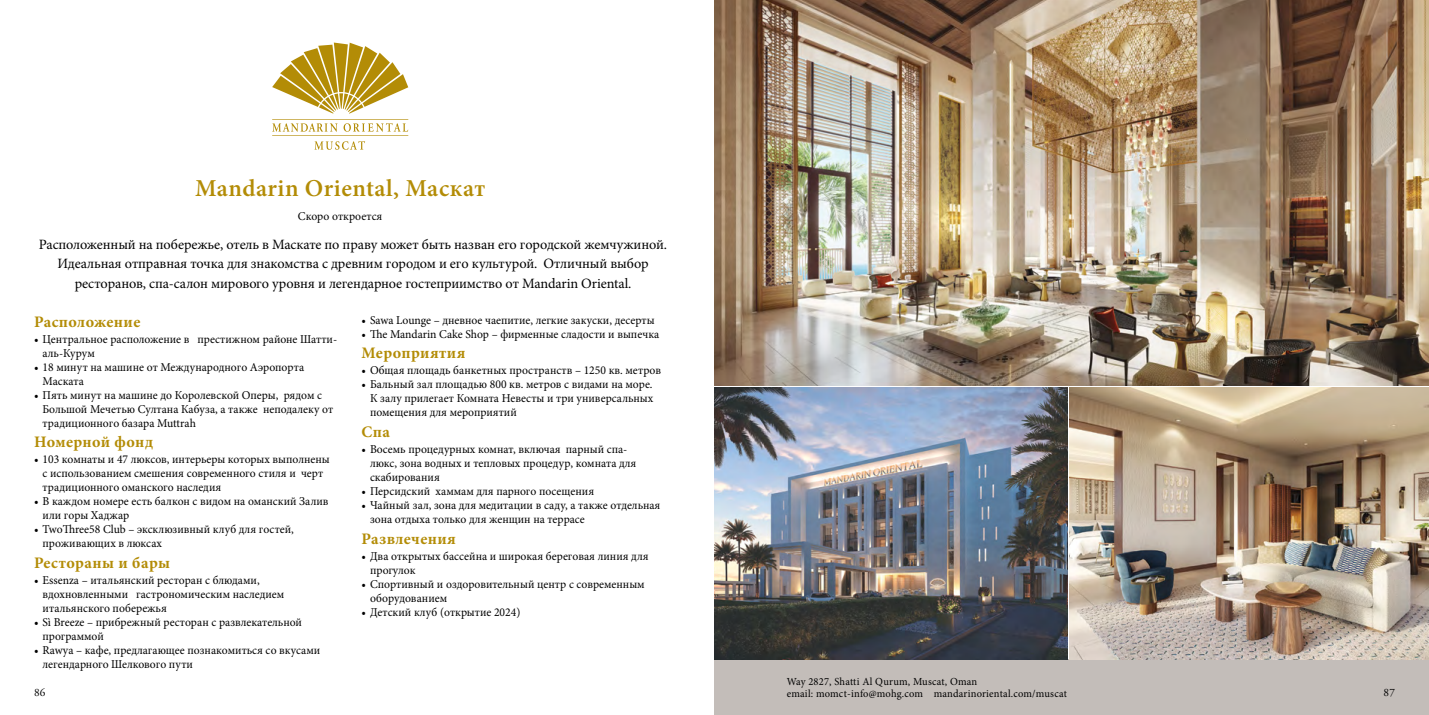
<style>
.page{position:relative;width:1429px;height:715px;background:#fff}
.page>*{position:absolute;margin:0;border:0;box-sizing:border-box;transform-origin:0 0}
.t1{font:600 24.3px "Minion Pro";letter-spacing:.02em;color:#b38c06}
.t2{font:700 16.05px "Minion Pro";letter-spacing:.025em;color:#b38c06}
.t3{font:14.25px/19.5px "Minion Pro";letter-spacing:-.01em;color:#000;text-align:center}
.t4{font:12px/14px "Minion Pro";color:#000}
.t5{font:11.25px "Adobe Garamond Pro";color:#000}
.t6{font:10.8px/12.8px "Minion Pro";letter-spacing:.015em;color:#000}
</style>
<div class="page">
<div style="left:714px;top:659px;width:715px;height:55px;background:#c3bdb9"></div>
<img style="left:714px;top:387px;width:353px;height:272px">
<img style="left:714px;top:0;width:715px;height:385px">
<img style="left:1069px;top:387px;width:360px;height:272px">
<svg style="left:272px;top:43px;width:136px;height:71px"></svg>
<hr style="left:272px;top:119px;width:136px;height:1px;background:#b38c06">
<hr style="left:272px;top:135px;width:136px;height:1px;background:#b38c06">
<svg style="left:272px;top:123px;width:136px;height:9px"></svg>
<svg style="left:314px;top:141px;width:51px;height:9px"></svg>
<h1 class="t1" style="left:195px;top:171px;width:292px">Mandarin Oriental, Маскат</h1>
<p class="t4" style="left:298px;top:210px;width:86px">Скоро откроется</p>
<p class="t3" style="left:39px;top:234px;width:630px">Расположенный на побережье, отель в Маскате по праву может быть назван его городской жемчужиной.<br>Идеальная отправная точка для знакомства с древним городом и его культурой. Отличный выбор ресторанов, спа-салон мирового уровня и легендарное гостеприимство от Mandarin Oriental.</p>
<h2 class="t2" style="left:34px;top:310px;width:108px">Расположение</h2>
<p class="t4" style="left:43px;top:332px;width:296px;text-indent:-9px">• Центральное расположение в престижном районе Шатти&shy;аль-Курум</p>
<p class="t4" style="left:43px;top:360px;width:263px;text-indent:-9px">• 18 минут на машине от Международного Аэропорта<br>Маската</p>
<p class="t4" style="left:43px;top:387px;width:292px;text-indent:-9px">• Пять минут на машине до Королевской Оперы, рядом с<br>Большой Мечетью Султана Кабуза, а также неподалеку от традиционного базара Muttrah</p>
<h2 class="t2" style="left:34px;top:430px;width:121px">Номерной фонд</h2>
<p class="t4" style="left:43px;top:452px;width:289px;text-indent:-9px">• 103 комнаты и 47 люксов, интерьеры которых выполнены с использованием смешения современного стиля и черт традиционного оманского наследия</p>
<p class="t4" style="left:43px;top:494px;width:287px;text-indent:-9px">• В каждом номере есть балкон с видом на оманский Залив или горы Хаджар</p>
<p class="t4" style="left:43px;top:522px;width:253px;text-indent:-9px">• TwoThree58 Club – эксклюзивный клуб для гостей, проживающих в люксах</p>
<h2 class="t2" style="left:34px;top:551px;width:138px">Рестораны и бары</h2>
<p class="t4" style="left:43px;top:573px;width:243px;text-indent:-9px">• Essenza – итальянский ресторан с блюдами, вдохновленными гастрономическим наследием итальянского побережья</p>
<p class="t4" style="left:43px;top:615px;width:261px;text-indent:-9px">• Sì Breeze – прибрежный ресторан с развлекательной программой</p>
<p class="t4" style="left:43px;top:642px;width:279px;text-indent:-9px">• Rawya – кафе, предлагающее познакомиться со вкусами легендарного Шелкового пути</p>
<p class="t4" style="left:361px;top:313px;width:295px">• Sawa Lounge – дневное чаепитие, легкие закуски, десерты</p>
<p class="t4" style="left:361px;top:327px;width:299px">• The Mandarin Cake Shop – фирменные сладости и выпечка</p>
<h2 class="t2" style="left:361px;top:342px;width:105px">Мероприятия</h2>
<p class="t4" style="left:361px;top:363px;width:301px">• Общая площадь банкетных пространств – 1250 кв. метров</p>
<p class="t4" style="left:370px;top:377px;width:285px;text-align:justify;text-indent:-9px">• Бальный зал площадью 800 кв. метров с видами на море.<br>К залу прилегает Комната Невесты и три универсальных помещения для мероприятий</p>
<h2 class="t2" style="left:361px;top:420px;width:30px">Спа</h2>
<p class="t4" style="left:370px;top:442px;width:268px;text-indent:-9px">• Восемь процедурных комнат, включая парный спа&shy;люкс, зона водных и тепловых процедур, комната для скабирования</p>
<p class="t4" style="left:361px;top:484px;width:234px">• Персидский хаммам для парного посещения</p>
<p class="t4" style="left:370px;top:498px;width:292px;text-indent:-9px">• Чайный зал, зона для медитации в саду, а также отдельная зона отдыха только для женщин на террасе</p>
<h2 class="t2" style="left:361px;top:527px;width:96px">Развлечения</h2>
<p class="t4" style="left:370px;top:549px;width:280px;text-indent:-9px">• Два открытых бассейна и широкая береговая линия для прогулок</p>
<p class="t4" style="left:370px;top:577px;width:276px;text-indent:-9px">• Спортивный и оздоровительный центр с современным оборудованием</p>
<p class="t4" style="left:361px;top:604px;width:160px">• Детский клуб (открытие 2024)</p>
<p class="t6" style="left:787px;top:674px;width:282px">Way 2827, Shatti Al Qurum, Muscat, Oman<br>email: momct-info@mohg.com mandarinoriental.com/muscat</p>
<p class="t5" style="left:34px;top:685px;width:13px">86</p>
<p class="t5" style="left:1383px;top:685px;width:13px">87</p>
</div>
